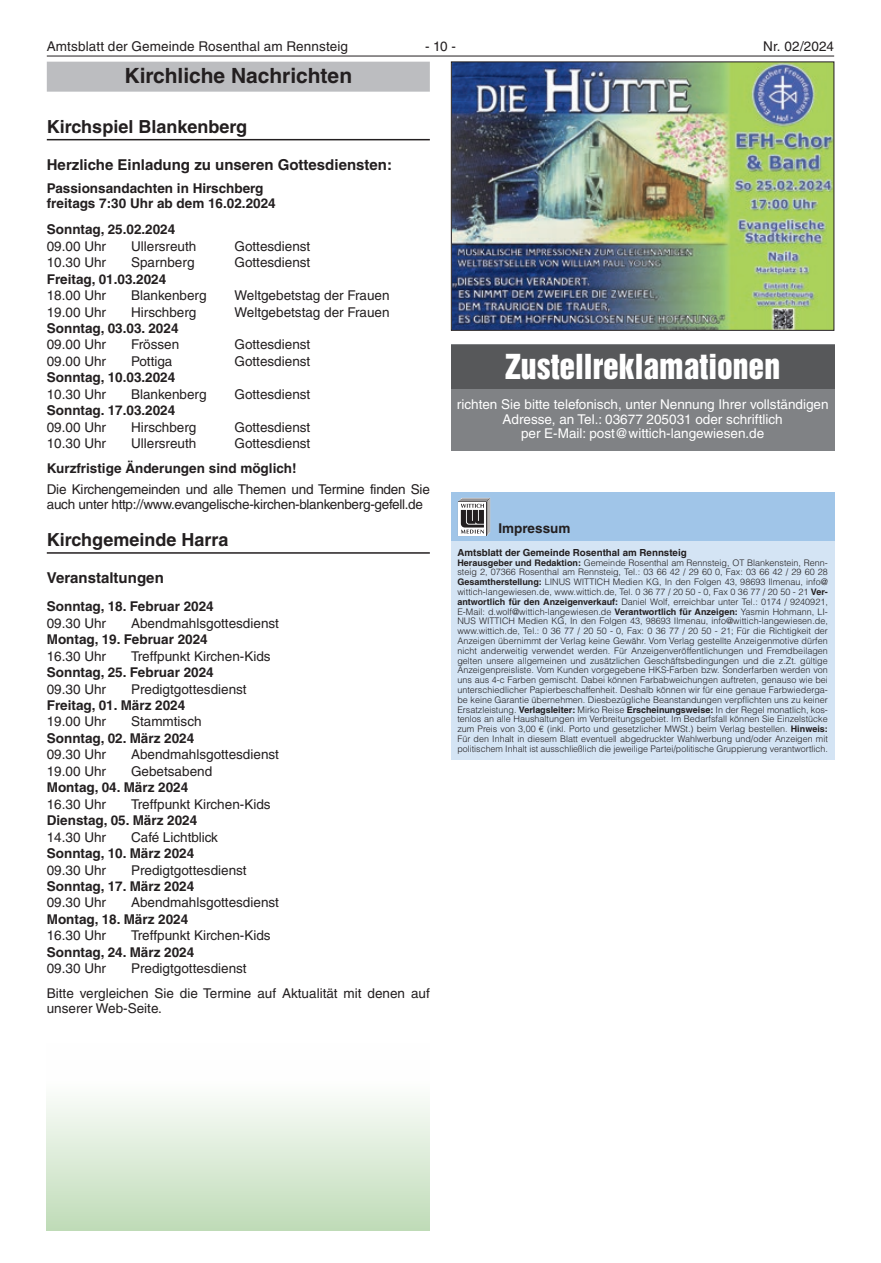
<style>
.page{position:relative;width:881px;height:1263px;background:#fff}
.page>*{position:absolute;margin:0;border:0;box-sizing:border-box;transform-origin:0 0}
.Zustell_ueber{font:31.5px "Helvetica Inserat LT";color:#fff}
.Rasterbalken{font:700 21px "Helvetica LT";color:#231f20}
.Überschrift{font:700 18px "Helvetica LT";color:#231f20}
.Zwischenüberschrift{font:700 15px "Helvetica LT";color:#231f20}
.t1{font:13.5px/14.7px "Helvetica LT";color:#231f20}
.Impressum_kopfz{font:700 13.5px "Helvetica LT";color:#231f20}
.Zustell_norm{font:13.5px/14.7px "Helvetica LT";color:#fff;text-align:center}
.t2{font:13.5px/14.7px "Helvetica LT";letter-spacing:-.02em;color:#231f20}
.Impressum_oben{font:700 9.75px "Helvetica LT";color:#231f20}
.Impressum_Norm{font:300 9px/9.8px "Helvetica LT";color:#231f20;text-align:justify}
.s1{font-weight:700}
</style>
<div class="page">
<hr style="left:47px;top:56px;width:786px;height:1px;background:#231f20">
<img style="left:453px;top:64px;width:378px;height:265px">
<div style="left:451px;top:62px;width:382px;height:269px;border:1px solid #231f20"></div>
<div style="left:451px;top:345px;width:382px;height:106px;background:#808285"></div>
<div style="left:451px;top:345px;width:382px;height:44px;background:#57585a"></div>
<div style="left:451px;top:529px;width:382px;height:231px;background:#d4e4f4"></div>
<div style="left:451px;top:492px;width:382px;height:49px;background:#a0c5e8"></div>
<svg style="left:458px;top:498px;width:32px;height:38px"></svg>
<div style="left:47px;top:62px;width:382px;height:30px;background:#bcbdc0"></div>
<hr style="left:47px;top:139px;width:382px;height:1px;background:#231f20">
<hr style="left:47px;top:552px;width:382px;height:2px;background:#231f20">
<div style="left:47px;top:1043px;width:382px;height:188px;background:linear-gradient(to bottom,#fff,#c1ddba)"></div>
<h3 class="t1" style="left:47px;top:39px;width:302px">Amtsblatt der Gemeinde Rosenthal am Rennsteig</h3>
<h3 class="t1" style="left:425px;top:39px;width:32px">- 10 -</h3>
<h3 class="t1" style="left:763px;top:39px;width:72px">Nr. 02/2024</h3>
<p class="Rasterbalken" style="left:124px;top:63px;width:229px">Kirchliche Nachrichten</p>
<p class="Überschrift" style="left:47px;top:115px;width:202px">Kirchspiel Blankenberg</p>
<p class="Zwischenüberschrift" style="left:47px;top:156px;width:346px">Herzliche Einladung zu unseren Gottesdiensten:</p>
<p class="Impressum_kopfz" style="left:47px;top:180px;width:218px">Passionsandachten in Hirschberg</p>
<p class="Impressum_kopfz" style="left:47px;top:195px;width:230px">freitags 7:30 Uhr ab dem 16.02.2024</p>
<p class="Impressum_kopfz" style="left:47px;top:221px;width:130px">Sonntag, 25.02.2024</p>
<p class="t1" style="left:47px;top:239px;width:61px">09.00 Uhr</p>
<p class="t1" style="left:131px;top:239px;width:67px">Ullersreuth</p>
<p class="t1" style="left:234px;top:239px;width:77px">Gottesdienst</p>
<p class="t1" style="left:47px;top:255px;width:61px">10.30 Uhr</p>
<p class="t1" style="left:131px;top:255px;width:65px">Sparnberg</p>
<p class="t1" style="left:234px;top:255px;width:77px">Gottesdienst</p>
<p class="Impressum_kopfz" style="left:47px;top:271px;width:121px">Freitag, 01.03.2024</p>
<p class="t1" style="left:47px;top:288px;width:61px">18.00 Uhr</p>
<p class="t1" style="left:131px;top:288px;width:77px">Blankenberg</p>
<p class="t1" style="left:234px;top:288px;width:156px">Weltgebetstag der Frauen</p>
<p class="t1" style="left:47px;top:304px;width:61px">19.00 Uhr</p>
<p class="t1" style="left:131px;top:304px;width:67px">Hirschberg</p>
<p class="t1" style="left:234px;top:304px;width:156px">Weltgebetstag der Frauen</p>
<p class="Impressum_kopfz" style="left:47px;top:320px;width:133px">Sonntag, 03.03. 2024</p>
<p class="t1" style="left:47px;top:337px;width:61px">09.00 Uhr</p>
<p class="t1" style="left:131px;top:337px;width:50px">Frössen</p>
<p class="t1" style="left:234px;top:337px;width:77px">Gottesdienst</p>
<p class="t1" style="left:47px;top:354px;width:61px">09.00 Uhr</p>
<p class="t1" style="left:131px;top:354px;width:43px">Pottiga</p>
<p class="t1" style="left:234px;top:354px;width:77px">Gottesdienst</p>
<p class="Impressum_kopfz" style="left:47px;top:369px;width:130px">Sonntag, 10.03.2024</p>
<p class="t1" style="left:47px;top:387px;width:61px">10.30 Uhr</p>
<p class="t1" style="left:131px;top:387px;width:77px">Blankenberg</p>
<p class="t1" style="left:234px;top:387px;width:77px">Gottesdienst</p>
<p class="Impressum_kopfz" style="left:47px;top:402px;width:130px">Sonntag. 17.03.2024</p>
<p class="t1" style="left:47px;top:420px;width:61px">09.00 Uhr</p>
<p class="t1" style="left:131px;top:420px;width:67px">Hirschberg</p>
<p class="t1" style="left:234px;top:420px;width:77px">Gottesdienst</p>
<p class="t1" style="left:47px;top:436px;width:61px">10.30 Uhr</p>
<p class="t1" style="left:131px;top:436px;width:67px">Ullersreuth</p>
<p class="t1" style="left:234px;top:436px;width:77px">Gottesdienst</p>
<p class="Impressum_kopfz" style="left:47px;top:460px;width:251px">Kurzfristige Änderungen sind möglich!</p>
<p class="t2" style="left:47px;top:482px;width:384px">Die Kirchengemeinden und alle Themen und Termine finden Sie auch unter http://www.evangelische-kirchen-blankenberg-gefell.de</p>
<p class="Überschrift" style="left:47px;top:528px;width:183px">Kirchgemeinde Harra</p>
<p class="Zwischenüberschrift" style="left:47px;top:569px;width:118px">Veranstaltungen</p>
<p class="Impressum_kopfz" style="left:47px;top:598px;width:168px">Sonntag, 18. Februar 2024</p>
<p class="t1" style="left:47px;top:616px;width:61px">09.30 Uhr</p>
<p class="t1" style="left:131px;top:616px;width:149px">Abendmahlsgottesdienst</p>
<p class="Impressum_kopfz" style="left:47px;top:631px;width:162px">Montag, 19. Februar 2024</p>
<p class="t1" style="left:47px;top:649px;width:61px">16.30 Uhr</p>
<p class="t1" style="left:131px;top:649px;width:141px">Treffpunkt Kirchen-Kids</p>
<p class="Impressum_kopfz" style="left:47px;top:664px;width:168px">Sonntag, 25. Februar 2024</p>
<p class="t1" style="left:47px;top:681px;width:61px">09.30 Uhr</p>
<p class="t1" style="left:131px;top:681px;width:117px">Predigtgottesdienst</p>
<p class="Impressum_kopfz" style="left:47px;top:697px;width:140px">Freitag, 01. März 2024</p>
<p class="t1" style="left:47px;top:714px;width:61px">19.00 Uhr</p>
<p class="t1" style="left:131px;top:714px;width:72px">Stammtisch</p>
<p class="Impressum_kopfz" style="left:47px;top:730px;width:149px">Sonntag, 02. März 2024</p>
<p class="t1" style="left:47px;top:747px;width:61px">09.30 Uhr</p>
<p class="t1" style="left:131px;top:747px;width:149px">Abendmahlsgottesdienst</p>
<p class="t1" style="left:47px;top:764px;width:61px">19.00 Uhr</p>
<p class="t1" style="left:131px;top:764px;width:83px">Gebetsabend</p>
<p class="Impressum_kopfz" style="left:47px;top:779px;width:143px">Montag, 04. März 2024</p>
<p class="t1" style="left:47px;top:797px;width:61px">16.30 Uhr</p>
<p class="t1" style="left:131px;top:797px;width:141px">Treffpunkt Kirchen-Kids</p>
<p class="Impressum_kopfz" style="left:47px;top:812px;width:152px">Dienstag, 05. März 2024</p>
<p class="t1" style="left:47px;top:829px;width:61px">14.30 Uhr</p>
<p class="t1" style="left:131px;top:829px;width:88px">Café Lichtblick</p>
<p class="Impressum_kopfz" style="left:47px;top:845px;width:149px">Sonntag, 10. März 2024</p>
<p class="t1" style="left:47px;top:862px;width:61px">09.30 Uhr</p>
<p class="t1" style="left:131px;top:862px;width:117px">Predigtgottesdienst</p>
<p class="Impressum_kopfz" style="left:47px;top:878px;width:149px">Sonntag, 17. März 2024</p>
<p class="t1" style="left:47px;top:895px;width:61px">09.30 Uhr</p>
<p class="t1" style="left:131px;top:895px;width:149px">Abendmahlsgottesdienst</p>
<p class="Impressum_kopfz" style="left:47px;top:911px;width:143px">Montag, 18. März 2024</p>
<p class="t1" style="left:47px;top:928px;width:61px">16.30 Uhr</p>
<p class="t1" style="left:131px;top:928px;width:141px">Treffpunkt Kirchen-Kids</p>
<p class="Impressum_kopfz" style="left:47px;top:944px;width:149px">Sonntag, 24. März 2024</p>
<p class="t1" style="left:47px;top:961px;width:61px">09.30 Uhr</p>
<p class="t1" style="left:131px;top:961px;width:117px">Predigtgottesdienst</p>
<p class="t1" style="left:47px;top:986px;width:384px">Bitte vergleichen Sie die Termine auf Aktualität mit denen auf unserer Web-Seite.</p>
<p class="Zustell_ueber" style="left:505px;top:348px;width:276px">Zustellreklamationen</p>
<p class="Zustell_norm" style="left:456px;top:397px;width:373px">richten Sie bitte telefonisch, unter Nennung Ihrer vollständigen<br>Adresse, an Tel.: 03677 205031 oder schriftlich<br>per E-Mail: post@wittich-langewiesen.de</p>
<p class="Impressum_kopfz" style="left:498px;top:519px;width:74px">Impressum</p>
<p class="Impressum_oben" style="left:457px;top:546px;width:231px">Amtsblatt der Gemeinde Rosenthal am Rennsteig</p>
<p class="Impressum_Norm" style="left:457px;top:557px;width:372px"><span class="s1">Herausgeber und Redaktion:</span> Gemeinde Rosenthal am Rennsteig, OT Blankenstein, Renn&shy;steig 2, 07366 Rosenthal am Rennsteig, Tel.: 03 66 42 / 29 60 0, Fax: 03 66 42 / 29 60 28<br><span class="s1">Gesamtherstellung:</span> LINUS WITTICH Medien KG, In den Folgen 43, 98693 Ilmenau, info@ wittich-langewiesen.de, www.wittich.de, Tel. 0 36 77 / 20 50 - 0, Fax 0 36 77 / 20 50 - 21 <span class="s1">Ver&shy;antwortlich für den Anzeigenverkauf:</span> Daniel Wolf, erreichbar unter Tel.: 0174 / 9240921, E-Mail: d.wolf@wittich-langewiesen.de <span class="s1">Verantwortlich für Anzeigen:</span> Yasmin Hohmann, LI-NUS WITTICH Medien KG, In den Folgen 43, 98693 Ilmenau, info@wittich-langewiesen.de, www.wittich.de, Tel.: 0 36 77 / 20 50 - 0, Fax: 0 36 77 / 20 50 - 21; Für die Richtigkeit der Anzeigen übernimmt der Verlag keine Gewähr. Vom Verlag gestellte Anzeigenmotive dürfen nicht anderweitig verwendet werden. Für Anzeigenveröffentlichungen und Fremdbeilagen gelten unsere allgemeinen und zusätzlichen Geschäftsbedingungen und die z.Zt. gültige Anzeigenpreisliste. Vom Kunden vorgegebene HKS-Farben bzw. Sonderfarben werden von uns aus 4-c Farben gemischt. Dabei können Farbabweichungen auftreten, genauso wie bei unterschiedlicher Papierbeschaffenheit. Deshalb können wir für eine genaue Farbwiederga&shy;be keine Garantie übernehmen. Diesbezügliche Beanstandungen verpflichten uns zu keiner Ersatzleistung. <span class="s1">Verlagsleiter:</span> Mirko Reise <span class="s1">Erscheinungsweise:</span> In der Regel monatlich, kos&shy;tenlos an alle Haushaltungen im Verbreitungsgebiet. Im Bedarfsfall können Sie Einzelstücke zum Preis von 3,00 € (inkl. Porto und gesetzlicher MWSt.) beim Verlag bestellen. <span class="s1">Hinweis:<br></span>Für den Inhalt in diesem Blatt eventuell abgedruckter Wahlwerbung und/oder Anzeigen mit politischem Inhalt ist ausschließlich die jeweilige Partei/politische Gruppierung verantwortlich.</p>
</div>
